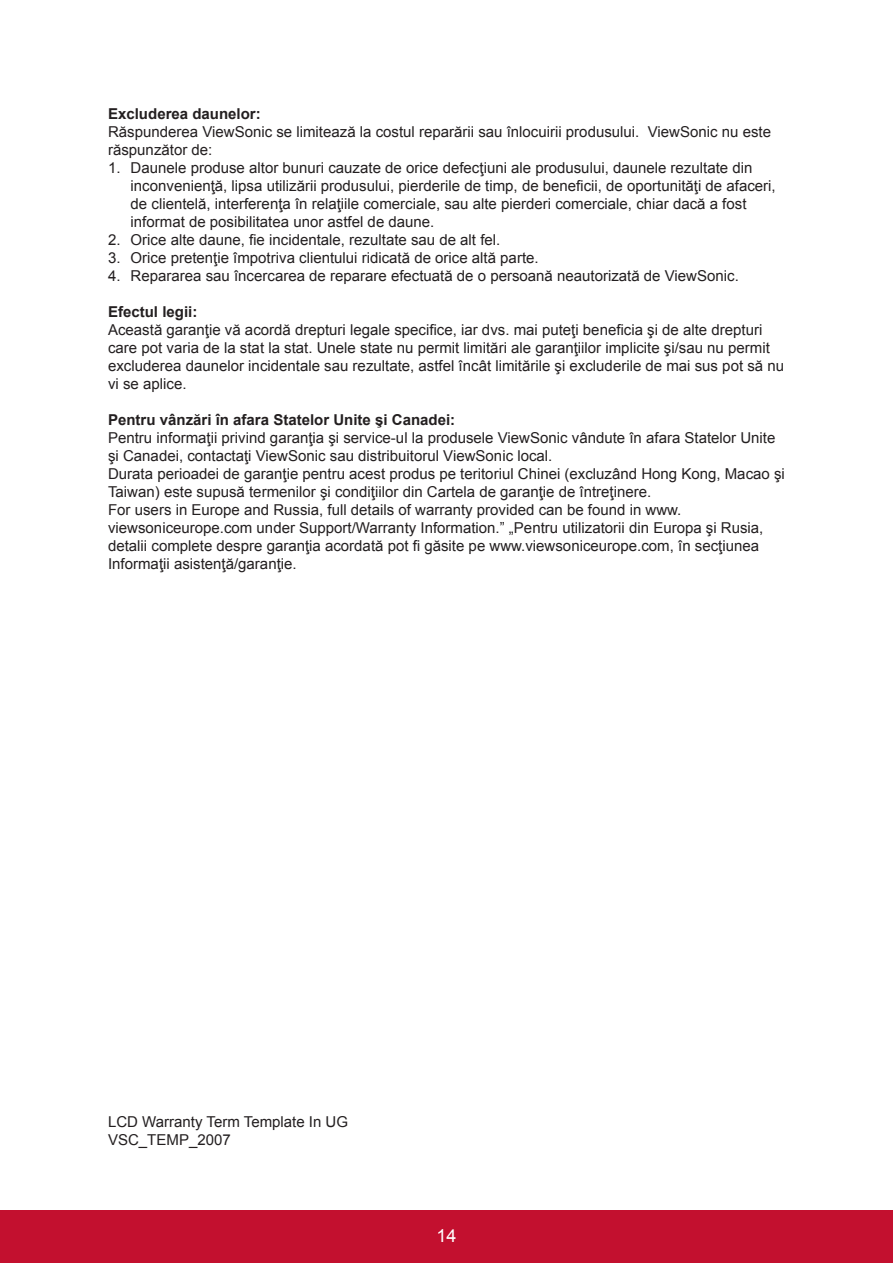
<style>
.page{position:relative;width:893px;height:1263px;background:#fff}
.page>*{position:absolute;margin:0;border:0;box-sizing:border-box;transform-origin:0 0}
.t1{font:18px "Arial";color:#fff}
.t2{font:15px/18px "Arial";color:#231f20}
.t3{font:700 15px "Arial";color:#231f20}
</style>
<div class="page">
<div style="left:0;top:1210px;width:892px;height:53px;background:#c3102f"></div>
<p class="t3" style="left:108px;top:104px;width:154px">Excluderea daunelor:</p>
<p class="t2" style="left:108px;top:123px;width:664px">Răspunderea ViewSonic se limitează la costul reparării sau înlocuirii produsului. ViewSonic nu este răspunzător de:</p>
<p class="t2" style="left:130px;top:159px;width:646px;text-indent:-22px">1. Daunele produse altor bunuri cauzate de orice defecţiuni ale produsului, daunele rezultate din inconvenienţă, lipsa utilizării produsului, pierderile de timp, de beneficii, de oportunităţi de afaceri, de clientelă, interferenţa în relaţiile comerciale, sau alte pierderi comerciale, chiar dacă a fost informat de posibilitatea unor astfel de daune.</p>
<p class="t2" style="left:108px;top:231px;width:393px">2. Orice alte daune, fie incidentale, rezultate sau de alt fel.</p>
<p class="t2" style="left:108px;top:249px;width:432px">3. Orice pretenţie împotriva clientului ridicată de orice altă parte.</p>
<p class="t2" style="left:108px;top:267px;width:632px">4. Repararea sau încercarea de reparare efectuată de o persoană neautorizată de ViewSonic.</p>
<p class="t3" style="left:108px;top:302px;width:91px">Efectul legii:</p>
<p class="t2" style="left:108px;top:321px;width:677px">Această garanţie vă acordă drepturi legale specifice, iar dvs. mai puteţi beneficia şi de alte drepturi care pot varia de la stat la stat. Unele state nu permit limitări ale garanţiilor implicite şi/sau nu permit excluderea daunelor incidentale sau rezultate, astfel încât limitările şi excluderile de mai sus pot să nu vi se aplice.</p>
<p class="t3" style="left:108px;top:410px;width:348px">Pentru vânzări în afara Statelor Unite şi Canadei:</p>
<p class="t2" style="left:108px;top:429px;width:678px">Pentru informaţii privind garanţia şi service-ul la produsele ViewSonic vândute în afara Statelor Unite şi Canadei, contactaţi ViewSonic sau distribuitorul ViewSonic local.<br>Durata perioadei de garanţie pentru acest produs pe teritoriul Chinei (excluzând Hong Kong, Macao şi Taiwan) este supusă termenilor şi condiţiilor din Cartela de garanţie de întreţinere.<br>For users in Europe and Russia, full details of warranty provided can be found in www. viewsoniceurope.com under Support/Warranty Information.” „Pentru utilizatorii din Europa şi Rusia, detalii complete despre garanţia acordată pot fi găsite pe www.viewsoniceurope.com, în secţiunea Informaţii asistenţă/garanţie.</p>
<p class="t2" style="left:108px;top:1113px;width:241px">LCD Warranty Term Template In UG<br>VSC_TEMP_2007</p>
<p class="t1" style="left:436px;top:1223px;width:22px">14</p>
</div>
